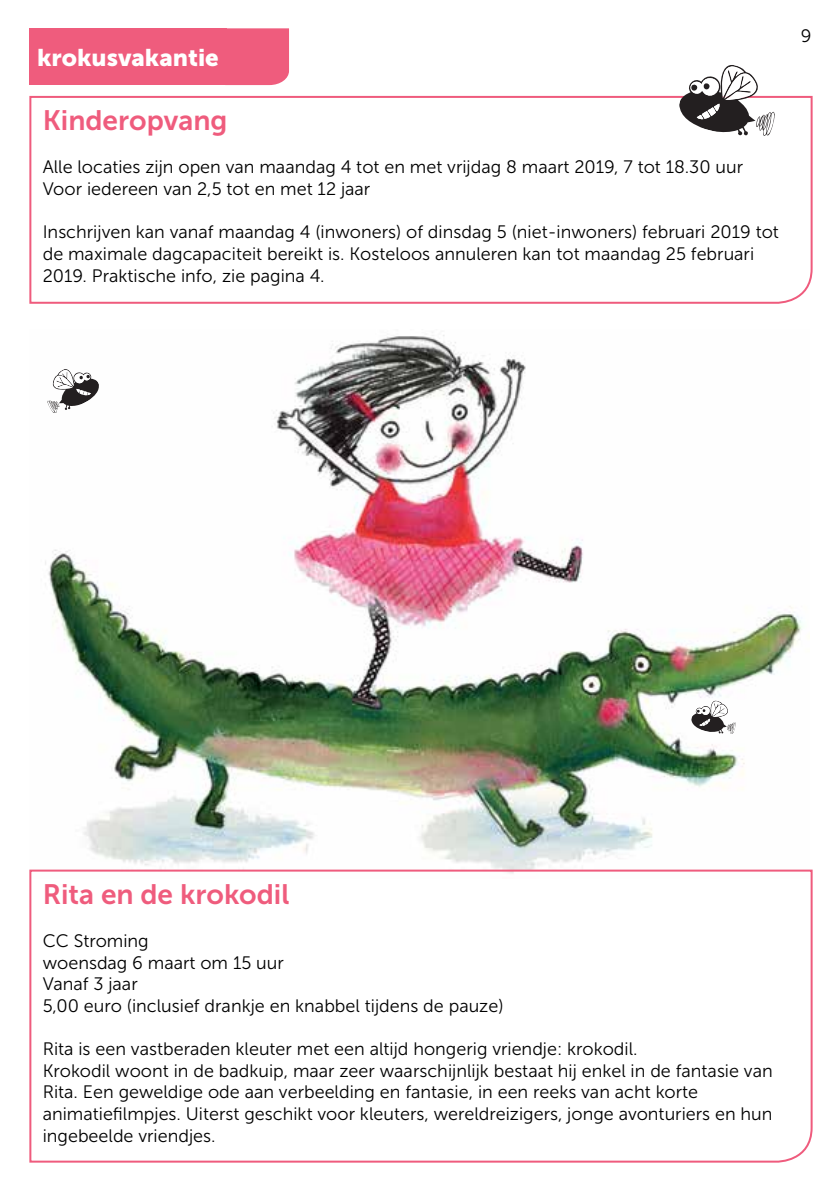
<style>
.page{position:relative;width:840px;height:1191px;background:#fff}
.page>*{position:absolute;margin:0;border:0;box-sizing:border-box;transform-origin:0 0}
.t1{font:28px "Museo Sans 700";color:#ef5c7d}
.t2{font:24px "Museo Sans 900";color:#fff}
.t3{font:18px/21.6px "Museo Sans 300";color:#000}
</style>
<div class="page">
<img style="left:45px;top:332px;width:757px;height:536px">
<div style="left:29px;top:28px;width:197px;height:57px;background:#ef5c7d"></div>
<div style="left:226px;top:28px;width:63px;height:57px;background:#ef5c7d"></div>
<svg style="left:29px;top:95px;width:784px;height:209px"></svg>
<svg style="left:29px;top:868px;width:784px;height:295px"></svg>
<svg style="left:47px;top:367px;width:53px;height:46px"></svg>
<svg style="left:678px;top:65px;width:97px;height:71px"></svg>
<svg style="left:691px;top:700px;width:44px;height:33px"></svg>
<h2 class="t2" style="left:37px;top:44px;width:183px">krokusvakantie</h2>
<h1 class="t1" style="left:43px;top:105px;width:186px">Kinderopvang</h1>
<p class="t3" style="left:43px;top:157px;width:701px">Alle locaties zijn open van maandag 4 tot en met vrijdag 8 maart 2019, 7 tot 18.30 uur<br>Voor iedereen van 2,5 tot en met 12 jaar</p>
<p class="t3" style="left:43px;top:221px;width:737px">Inschrijven kan vanaf maandag 4 (inwoners) of dinsdag 5 (niet-inwoners) februari 2019 tot de maximale dagcapaciteit bereikt is. Kosteloos annuleren kan tot maandag 25 februari<br>2019. Praktische info, zie pagina 4.</p>
<p class="t3" style="left:800px;top:25px;width:12px">9</p>
<h1 class="t1" style="left:43px;top:878px;width:248px">Rita en de krokodil</h1>
<p class="t3" style="left:43px;top:930px;width:462px">CC Stroming<br>woensdag 6 maart om 15 uur<br>Vanaf 3 jaar<br>5,00 euro (inclusief drankje en knabbel tijdens de pauze)</p>
<p class="t3" style="left:43px;top:1038px;width:731px">Rita is een vastberaden kleuter met een altijd hongerig vriendje: krokodil.<br>Krokodil woont in de badkuip, maar zeer waarschijnlijk bestaat hij enkel in de fantasie van Rita. Een geweldige ode aan verbeelding en fantasie, in een reeks van acht korte animatiefilmpjes. Uiterst geschikt voor kleuters, wereldreizigers, jonge avonturiers en hun ingebeelde vriendjes.</p>
</div>
